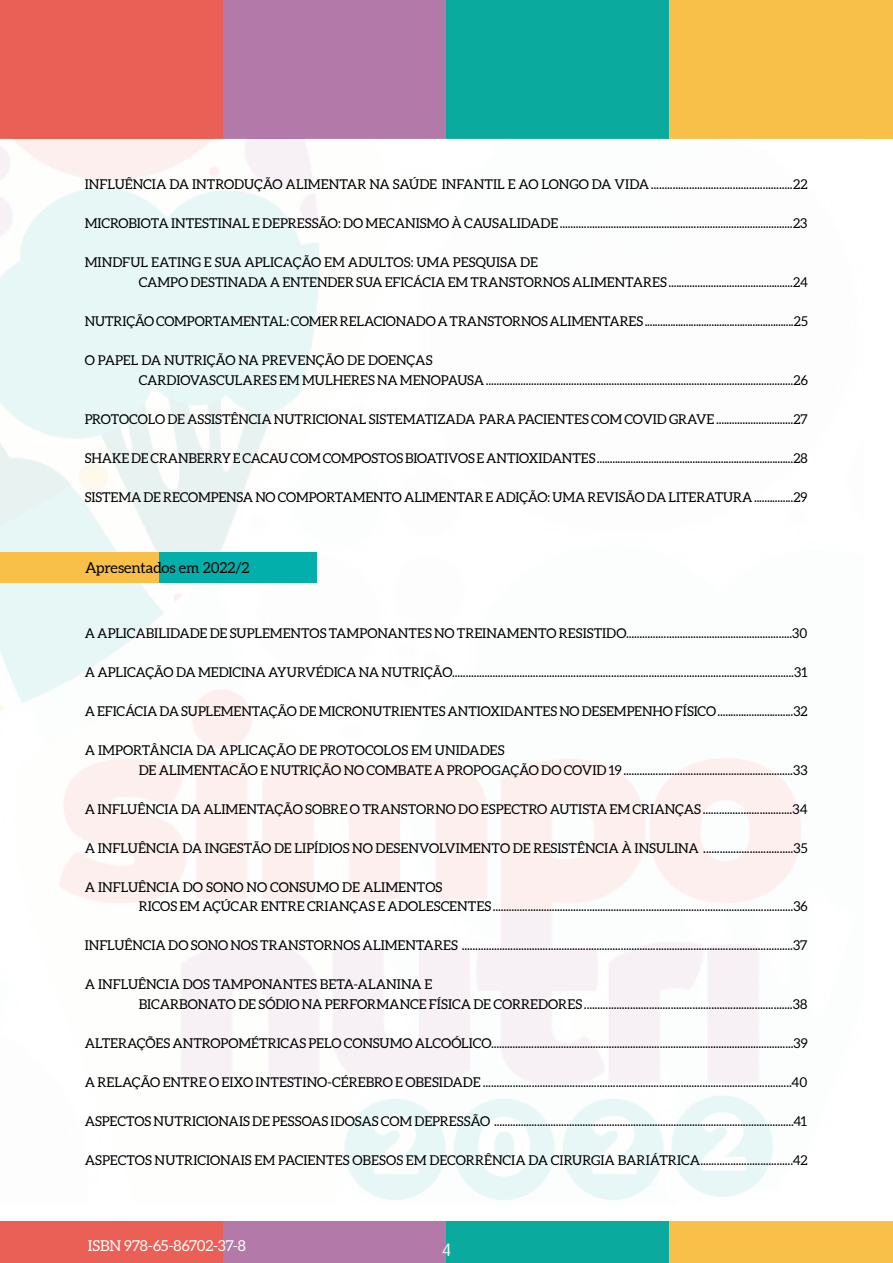
<style>
.page{position:relative;width:893px;height:1263px;background:#fff}
.page>*{position:absolute;margin:0;border:0;box-sizing:border-box;transform-origin:0 0}
.t1{font:18px "Dax";color:#fff}
.t2{font:15px "Aleo";letter-spacing:-.005em;color:#fff}
.t3{font:15px "Aleo";letter-spacing:-.005em;color:#000}
.t4{font:13.5px/19.5px "Aleo";color:#000}
</style>
<div class="page">
<div style="left:0;top:1221px;width:223px;height:42px;background:#ea6056"></div>
<div style="left:223px;top:1221px;width:223px;height:42px;background:#b279a9"></div>
<div style="left:446px;top:1221px;width:224px;height:42px;background:#0baa9f"></div>
<div style="left:670px;top:1221px;width:223px;height:42px;background:#f8bf49"></div>
<div style="left:0;top:0;width:223px;height:138px;background:#ea6056"></div>
<div style="left:223px;top:0;width:223px;height:138px;background:#b279a9"></div>
<div style="left:446px;top:0;width:224px;height:138px;background:#0baa9f"></div>
<div style="left:670px;top:0;width:223px;height:138px;background:#f8bf49"></div>
<img style="left:0;top:138px;width:863px;height:1062px">
<div style="left:158px;top:553px;width:158px;height:30px;background:#02afaa"></div>
<div style="left:0;top:553px;width:158px;height:30px;background:#f8bf49"></div>
<p class="t4" style="left:85px;top:176px;width:724px">INFLUÊNCIA DA INTRODUÇÃO ALIMENTAR NA SAÚDE INFANTIL E AO LONGO DA VIDA....................................................22</p>
<p class="t4" style="left:85px;top:215px;width:724px">MICROBIOTA INTESTINAL E DEPRESSÃO: DO MECANISMO À CAUSALIDADE.......................................................................................23</p>
<p class="t4" style="left:139px;top:254px;width:671px;text-indent:-54px">MINDFUL EATING E SUA APLICAÇÃO EM ADULTOS: UMA PESQUISA DE<br>CAMPO DESTINADA A ENTENDER SUA EFICÁCIA EM TRANSTORNOS ALIMENTARES...............................................24</p>
<p class="t4" style="left:85px;top:312px;width:725px">NUTRIÇÃO COMPORTAMENTAL: COMER RELACIONADO A TRANSTORNOS ALIMENTARES..........................................................25</p>
<p class="t4" style="left:139px;top:351px;width:671px;text-indent:-54px">O PAPEL DA NUTRIÇÃO NA PREVENÇÃO DE DOENÇAS<br>CARDIOVASCULARES EM MULHERES NA MENOPAUSA...................................................................................................................26</p>
<p class="t4" style="left:85px;top:410px;width:724px">PROTOCOLO DE ASSISTÊNCIA NUTRICIONAL SISTEMATIZADA PARA PACIENTES COM COVID GRAVE.............................27</p>
<p class="t4" style="left:85px;top:449px;width:724px">SHAKE DE CRANBERRY E CACAU COM COMPOSTOS BIOATIVOS E ANTIOXIDANTES............................................................................28</p>
<p class="t4" style="left:85px;top:488px;width:724px">SISTEMA DE RECOMPENSA NO COMPORTAMENTO ALIMENTAR E ADIÇÃO: UMA REVISÃO DA LITERATURA...............29</p>
<p class="t3" style="left:85px;top:559px;width:166px">Apresentados em 2022/2</p>
<p class="t4" style="left:85px;top:624px;width:724px">A APLICABILIDADE DE SUPLEMENTOS TAMPONANTES NO TREINAMENTO RESISTIDO..............................................................30</p>
<p class="t4" style="left:85px;top:663px;width:724px">A APLICAÇÃO DA MEDICINA AYURVÉDICA NA NUTRIÇÃO...............................................................................................................................31</p>
<p class="t4" style="left:85px;top:702px;width:724px">A EFICÁCIA DA SUPLEMENTAÇÃO DE MICRONUTRIENTES ANTIOXIDANTES NO DESEMPENHO FÍSICO.............................32</p>
<p class="t4" style="left:139px;top:741px;width:670px;text-indent:-54px">A IMPORTÂNCIA DA APLICAÇÃO DE PROTOCOLOS EM UNIDADES<br>DE ALIMENTACÃO E NUTRIÇÃO NO COMBATE A PROPOGAÇÃO DO COVID 19...............................................................33</p>
<p class="t4" style="left:85px;top:800px;width:724px">A INFLUÊNCIA DA ALIMENTAÇÃO SOBRE O TRANSTORNO DO ESPECTRO AUTISTA EM CRIANÇAS.................................34</p>
<p class="t4" style="left:85px;top:839px;width:724px">A INFLUÊNCIA DA INGESTÃO DE LIPÍDIOS NO DESENVOLVIMENTO DE RESISTÊNCIA À INSULINA .................................35</p>
<p class="t4" style="left:139px;top:878px;width:671px;text-indent:-54px">A INFLUÊNCIA DO SONO NO CONSUMO DE ALIMENTOS<br>RICOS EM AÇÚCAR ENTRE CRIANÇAS E ADOLESCENTES................................................................................................................36</p>
<p class="t4" style="left:85px;top:936px;width:724px">INFLUÊNCIA DO SONO NOS TRANSTORNOS ALIMENTARES ...........................................................................................................................37</p>
<p class="t4" style="left:139px;top:975px;width:670px;text-indent:-54px">A INFLUÊNCIA DOS TAMPONANTES BETA-ALANINA E<br>BICARBONATO DE SÓDIO NA PERFORMANCE FÍSICA DE CORREDORES.............................................................................38</p>
<p class="t4" style="left:85px;top:1034px;width:724px">ALTERAÇÕES ANTROPOMÉTRICAS PELO CONSUMO ALCOÓLICO.................................................................................................................39</p>
<p class="t4" style="left:85px;top:1073px;width:724px">A RELAÇÃO ENTRE O EIXO INTESTINO-CÉREBRO E OBESIDADE ..................................................................................................................40</p>
<p class="t4" style="left:85px;top:1112px;width:724px">ASPECTOS NUTRICIONAIS DE PESSOAS IDOSAS COM DEPRESSÃO ................................................................................................................41</p>
<p class="t4" style="left:85px;top:1151px;width:724px">ASPECTOS NUTRICIONAIS EM PACIENTES OBESOS EM DECORRÊNCIA DA CIRURGIA BARIÁTRICA..................................42</p>
<p class="t2" style="left:88px;top:1236px;width:159px">ISBN 978-65-86702-37-8</p>
<h1 class="t1" style="left:442px;top:1240px;width:11px">4</h1>
</div>
